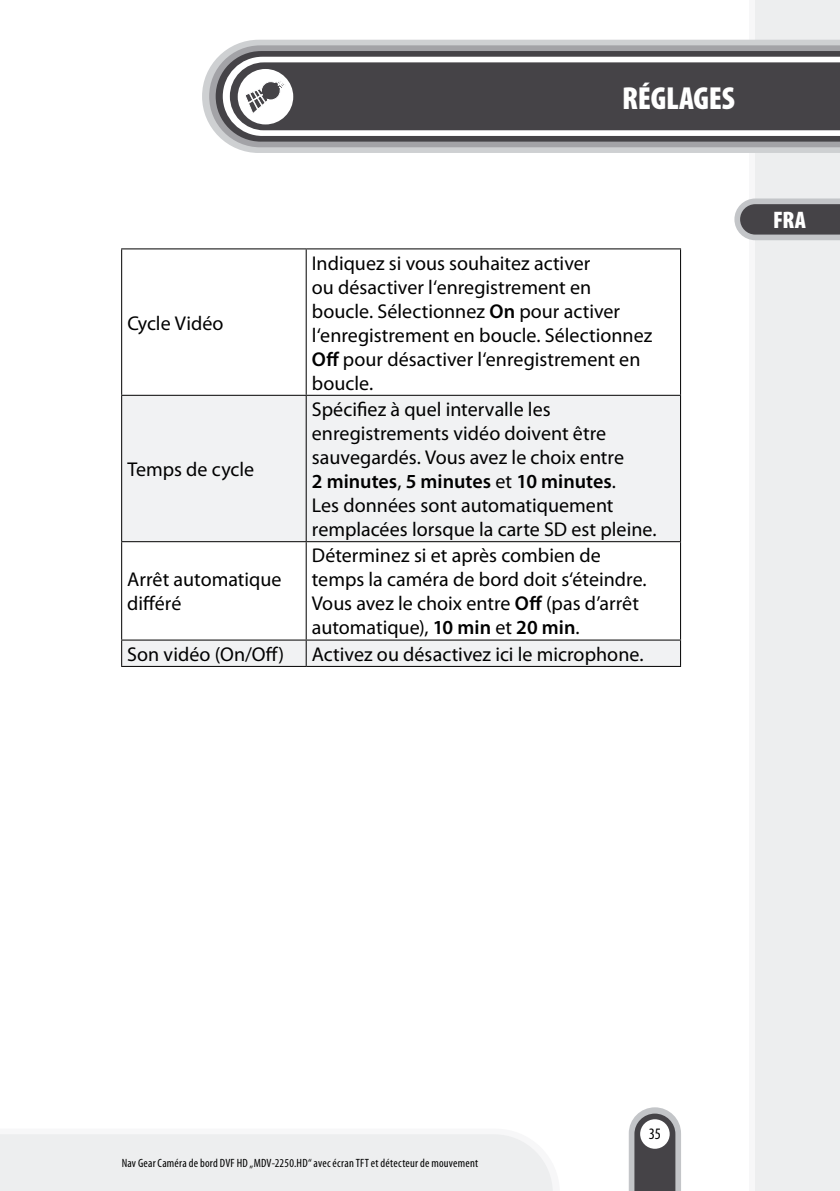
<style>
.page{position:relative;width:840px;height:1191px;background:#fff}
.page>*{position:absolute;margin:0;border:0;box-sizing:border-box;transform-origin:0 0}
.t1{font:900 condensed 32px "Myriad Pro";color:#fff}
.t2{font:900 condensed 24px "Myriad Pro";color:#fff}
.t3{font:20px/24px "Myriad Pro";color:#000}
.t4{font:condensed 16px "Myriad Pro";color:#000}
.t5{font:condensed 12px "Myriad Pro";letter-spacing:.02em;color:#000}
.s1{font-weight:600}
</style>
<div class="page">
<div style="left:754px;top:0;width:85px;height:1191px;background:#edeeef"></div>
<div style="left:748px;top:0;width:6px;height:1191px;background:#f7f7f8"></div>
<svg style="left:628px;top:1107px;width:52px;height:84px"></svg>
<svg style="left:202px;top:40px;width:637px;height:113px;background:#d2d4d6"></svg>
<svg style="left:209px;top:45px;width:630px;height:102px;background:#ababae"></svg>
<svg style="left:215px;top:51px;width:624px;height:91px;background:#575559"></svg>
<svg style="left:223px;top:57px;width:616px;height:79px"></svg>
<div style="left:230px;top:62px;width:609px;height:68px;background:#454347"></div>
<div style="left:237px;top:69px;width:56px;height:55px;background:#fff;border-radius:50%"></div>
<svg style="left:246px;top:81px;width:39px;height:32px"></svg>
<div style="left:0;top:1134px;width:553px;height:57px;background:#edeeef"></div>
<svg style="left:734px;top:198px;width:105px;height:42px;background:#737275"></svg>
<svg style="left:122px;top:249px;width:557px;height:146px"></svg>
<svg style="left:122px;top:396px;width:557px;height:270px;fill:#f1f2f3"></svg>
<hr style="left:121px;top:248px;width:185px;height:1px;background:#000">
<hr style="left:121px;top:249px;width:1px;height:146px;background:#000">
<hr style="left:306px;top:248px;width:374px;height:1px;background:#000">
<hr style="left:305px;top:249px;width:1px;height:146px;background:#000">
<hr style="left:679px;top:249px;width:1px;height:146px;background:#000">
<hr style="left:121px;top:395px;width:185px;height:1px;background:#000">
<hr style="left:121px;top:396px;width:1px;height:145px;background:#000">
<hr style="left:306px;top:395px;width:374px;height:1px;background:#000">
<hr style="left:305px;top:396px;width:1px;height:145px;background:#000">
<hr style="left:679px;top:396px;width:1px;height:145px;background:#000">
<hr style="left:121px;top:541px;width:185px;height:1px;background:#000">
<hr style="left:121px;top:542px;width:1px;height:97px;background:#000">
<hr style="left:306px;top:541px;width:374px;height:1px;background:#000">
<hr style="left:305px;top:542px;width:1px;height:97px;background:#000">
<hr style="left:679px;top:542px;width:1px;height:97px;background:#000">
<hr style="left:121px;top:639px;width:185px;height:1px;background:#000">
<svg style="left:121px;top:640px;width:1px;height:26px"></svg>
<hr style="left:306px;top:639px;width:374px;height:1px;background:#000">
<svg style="left:305px;top:640px;width:1px;height:26px"></svg>
<svg style="left:679px;top:640px;width:1px;height:26px"></svg>
<hr style="left:121px;top:666px;width:185px;height:1px;background:#000">
<hr style="left:306px;top:666px;width:374px;height:1px;background:#000">
<h1 class="t1" style="left:622px;top:80px;width:114px">RÉGLAGES</h1>
<p class="t3" style="left:127px;top:310px;width:98px">Cycle Vidéo</p>
<p class="t3" style="left:127px;top:457px;width:128px">Temps de cycle</p>
<p class="t3" style="left:127px;top:567px;width:156px">Arrêt automatique différé</p>
<p class="t3" style="left:312px;top:250px;width:342px">Indiquez si vous souhaitez activer<br>ou désactiver l‘enregistrement en boucle. Sélectionnez <span class="s1">On</span> pour activer l‘enregistrement en boucle. Sélectionnez <span class="s1">Off</span> pour désactiver l‘enregistrement en boucle.</p>
<p class="t3" style="left:312px;top:397px;width:346px">Spécifiez à quel intervalle les enregistrements vidéo doivent être sauvegardés. Vous avez le choix entre<br><span class="s1">2 minutes</span>, <span class="s1">5 minutes</span> et <span class="s1">10 minutes</span>.<br>Les données sont automatiquement remplacées lorsque la carte SD est pleine.</p>
<p class="t3" style="left:312px;top:543px;width:336px">Déterminez si et après combien de temps la caméra de bord doit s‘éteindre.<br>Vous avez le choix entre <span class="s1">Off</span> (pas d’arrêt automatique), <span class="s1">10 min</span> et <span class="s1">20 min</span>.</p>
<p class="t3" style="left:127px;top:641px;width:158px">Son vidéo (On/Off)</p>
<p class="t3" style="left:312px;top:641px;width:333px">Activez ou désactivez ici le microphone.</p>
<p class="t2" style="left:772px;top:207px;width:34px">FRA</p>
<p class="t5" style="left:122px;top:1155px;width:358px">Nav Gear Caméra de bord DVF HD „MDV-2250.HD“ avec écran TFT et détecteur de mouvement</p>
<p class="t4" style="left:648px;top:1123px;width:14px">35</p>
</div>
